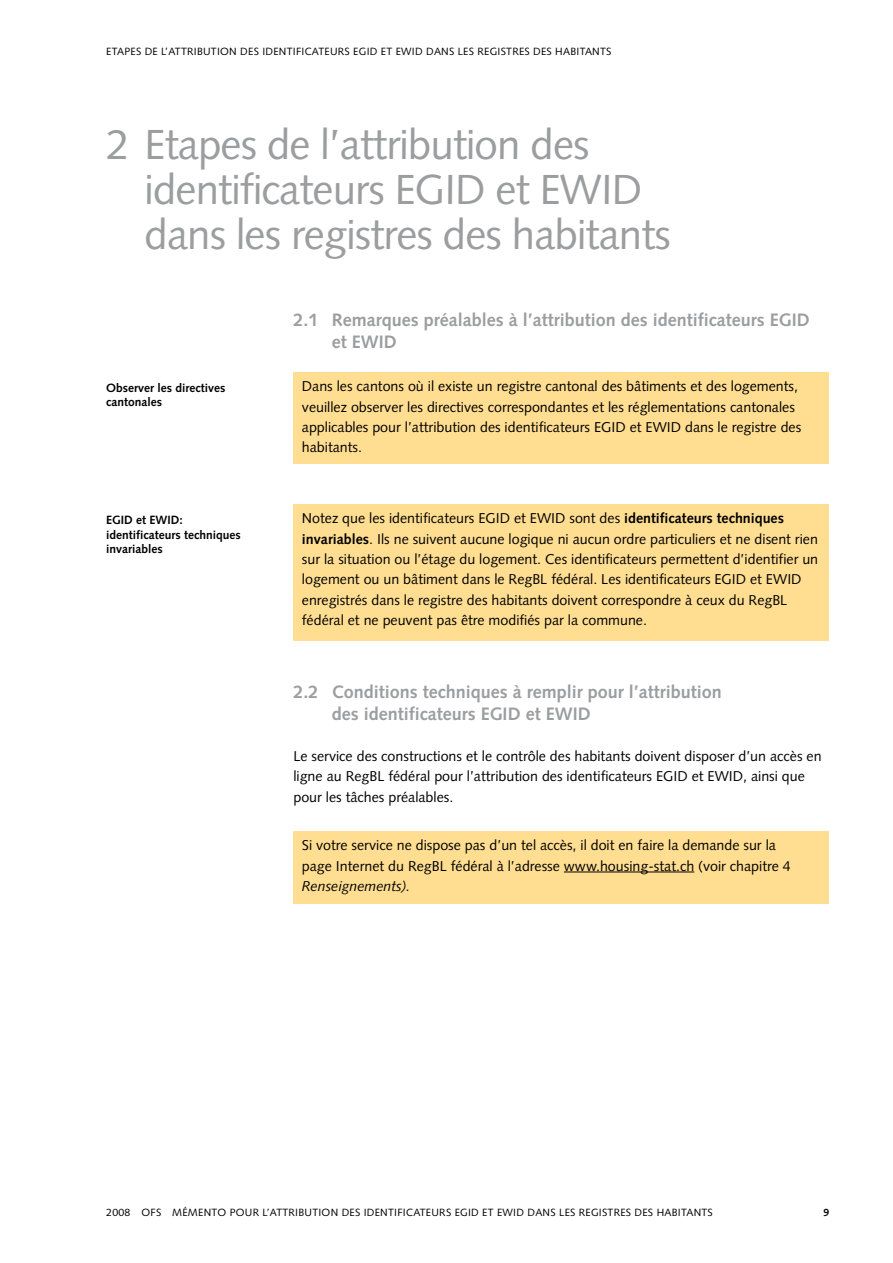
<style>
.page{position:relative;width:893px;height:1263px;background:#fff}
.page>*{position:absolute;margin:0;border:0;box-sizing:border-box;transform-origin:0 0}
.t1{font:42px/45px "Syntax";letter-spacing:-.02em;color:#9c9d9f}
.t2{font:700 18px/21.9px "Syntax";color:#9c9d9f}
.t3{font:14.25px/20.4px "Syntax";color:#000}
.t4{font:italic 14.25px "Syntax";color:#000}
.t5{font:700 12px/14.2px "Syntax";color:#000}
.t6{font:10.5px "Syntax";letter-spacing:.025em;color:#000}
.t7{font:700 10.5px "Syntax";color:#000}
.s1{font-weight:700}
</style>
<div class="page">
<div style="left:293px;top:372px;width:536px;height:91px;background:#ffde92"></div>
<div style="left:293px;top:504px;width:536px;height:137px;background:#ffde92"></div>
<div style="left:293px;top:831px;width:536px;height:72px;background:#ffde92"></div>
<hr style="left:564px;top:872px;width:130px;height:1px;background:#000">
<p class="t6" style="left:106px;top:45px;width:13px">Etapes</p>
<p class="t6" style="left:145px;top:45px;width:74px">de l’attrib ution</p>
<p class="t6" style="left:240px;top:45px;width:7px">des</p>
<p class="t6" style="left:262px;top:45px;width:7px">identificate</p>
<p class="t6" style="left:330px;top:45px;width:104px">urs EGID et EWID dans</p>
<p class="t6" style="left:458px;top:45px;width:6px">les</p>
<p class="t6" style="left:477px;top:45px;width:14px">regist</p>
<p class="t6" style="left:512px;top:45px;width:28px">res des</p>
<p class="t6" style="left:555px;top:45px;width:8px">habitants</p>
<h1 class="t1" style="left:145px;top:122px;width:528px;text-indent:-38px">2 Etapes de l’attribution des identificateurs EGID et EWID dans les registres des habitants</h1>
<p class="t5" style="left:106px;top:380px;width:121px">Observer les directives cantonales</p>
<p class="t5" style="left:106px;top:513px;width:136px">EGID et EWID: identificateurs techniques invariables</p>
<p class="t2" style="left:332px;top:309px;width:479px;text-indent:-38px">2.1 Remarques préalables à l’attribution des identificateurs EGID et EWID</p>
<p class="t3" style="left:302px;top:376px;width:501px">Dans les cantons où il existe un registre cantonal des bâtiments et des logements, veuillez observer les directives correspondantes et les réglementations cantonales applicables pour l’attribution des identificateurs EGID et EWID dans le registre des habitants.</p>
<p class="t3" style="left:302px;top:508px;width:518px">Notez que les identificateurs EGID et EWID sont des <span class="s1">identificateurs techniques invariables</span>. Ils ne suivent aucune logique ni aucun ordre particuliers et ne disent rien sur la situation ou l’étage du logement. Ces identificateurs permettent d’identifier un logement ou un bâtiment dans le RegBL fédéral. Les identificateurs EGID et EWID enregistrés dans le registre des habitants doivent correspondre à ceux du RegBL fédéral et ne peuvent pas être modifiés par la commune.</p>
<p class="t2" style="left:332px;top:681px;width:392px;text-indent:-38px">2.2 Conditions techniques à remplir pour l’attribution des identificateurs EGID et EWID</p>
<p class="t3" style="left:293px;top:746px;width:530px">Le service des constructions et le contrôle des habitants doivent disposer d’un accès en ligne au RegBL fédéral pour l’attribution des identificateurs EGID et EWID, ainsi que pour les tâches préalables.</p>
<p class="t3" style="left:302px;top:835px;width:490px">Si votre service ne dispose pas d’un tel accès, il doit en faire la demande sur la page Internet du RegBL fédéral à l’adresse www.housing-stat.ch (voir chapitre 4</p>
<p class="t4" style="left:302px;top:878px;width:110px">Renseignements).</p>
<p class="t6" style="left:106px;top:1206px;width:91px">2008 OFS Mémento</p>
<p class="t6" style="left:230px;top:1206px;width:90px">po ur l’attrib ution</p>
<p class="t6" style="left:342px;top:1206px;width:7px">des</p>
<p class="t6" style="left:364px;top:1206px;width:7px">identificate</p>
<p class="t6" style="left:431px;top:1206px;width:104px">urs EGID et EWID dans</p>
<p class="t6" style="left:559px;top:1206px;width:6px">les</p>
<p class="t6" style="left:579px;top:1206px;width:14px">regist</p>
<p class="t6" style="left:614px;top:1206px;width:28px">res des</p>
<p class="t6" style="left:657px;top:1206px;width:8px">habitants</p>
<p class="t7" style="left:823px;top:1206px;width:7px">9</p>
</div>
